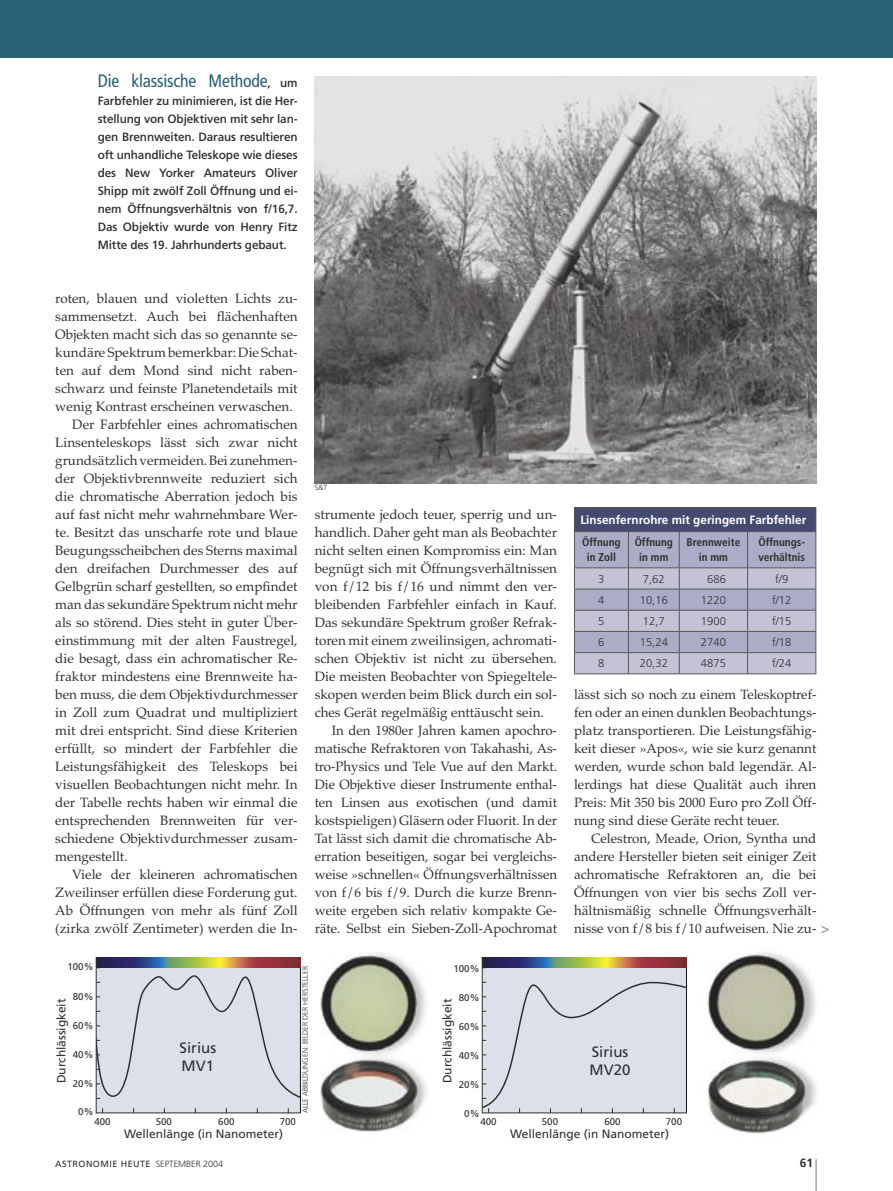
<style>
.page{position:relative;width:893px;height:1191px;background:#fff}
.page>*{position:absolute;margin:0;border:0;box-sizing:border-box;transform-origin:0 0}
.Bildunterschrift{font:condensed 18px "Frutiger";letter-spacing:-.01em;color:#276077}
.t1{font:15px/18px "Frutiger";color:#303030}
.Grundtext{font:13.5px/18px "Palatino";color:#303030;text-align:justify}
.Bildunterschrift-2{font:500 12px/18px "Frutiger";letter-spacing:-.01em;color:#303030;text-align:justify}
.t2{font:12px "Frutiger";color:#303030}
.Frutiger_Grundtext{font:700 12px "Frutiger";color:#fff}
.t3{font:700 12px "Frutiger";color:#303030}
.Frutiger_Grundtext-2{font:300 11.25px "Frutiger";color:#303030}
.Frutiger_Grundtext-3{font:700 condensed 11.25px/15px "Frutiger";color:#303030;text-align:center}
.t4{font:9.75px "Frutiger";color:#303030}
.t5{font:9px "Frutiger";letter-spacing:.05em;color:#303030}
.Bildnachweis{font:300 7.5px "Frutiger";color:#303030}
.s1{font-weight:500;font-stretch:normal;font-size:12px;color:#303030}
.s2{font-family:"Frutiger";font-weight:300;color:#686868}
.s3{font-weight:300}
</style>
<div class="page">
<div style="left:0;top:0;width:893px;height:57px;background:#276077"></div>
<hr style="left:816px;top:1159px;width:1px;height:32px;background:#7a7a7a">
<img style="left:315px;top:77px;width:501px;height:406px">
<img style="left:320px;top:952px;width:107px;height:180px">
<svg style="left:95px;top:957px;width:206px;height:156px;background:#ced1d8"></svg>
<hr style="left:300px;top:967px;width:1px;height:146px;background:#161515">
<svg style="left:481px;top:957px;width:206px;height:156px;background:#d0d3da"></svg>
<hr style="left:686px;top:967px;width:1px;height:146px;background:#161515">
<img style="left:707px;top:951px;width:110px;height:183px">
<hr style="left:574px;top:507px;width:54px;height:1px;background:#565656">
<hr style="left:628px;top:507px;width:51px;height:1px;background:#565656">
<hr style="left:679px;top:507px;width:69px;height:1px;background:#565656">
<hr style="left:748px;top:507px;width:68px;height:1px;background:#565656">
<svg style="left:574px;top:508px;width:242px;height:165px;background:#a0a2b9"></svg>
<hr style="left:574px;top:673px;width:54px;height:1px;background:#565656">
<hr style="left:628px;top:673px;width:51px;height:1px;background:#565656">
<hr style="left:679px;top:673px;width:69px;height:1px;background:#565656">
<hr style="left:748px;top:673px;width:68px;height:1px;background:#565656">
<p class="Bildunterschrift" style="left:98px;top:70px;width:201px">Die klassische Methode<span class="s1">, um</span></p>
<p class="Bildunterschrift-2" style="left:98px;top:92px;width:201px">Farbfehler zu minimieren, ist die Her&shy;stellung von Objektiven mit sehr lan&shy;gen Brennweiten. Daraus resultieren oft unhandliche Teleskope wie dieses des New Yorker Amateurs Oliver Shipp mit zwölf Zoll Öffnung und ei&shy;nem Öffnungsverhältnis von f/16,7.<br>Das Objektiv wurde von Henry Fitz Mitte des 19. Jahrhunderts gebaut.</p>
<p class="Grundtext" style="left:55px;top:290px;width:244px">roten, blauen und violetten Lichts zu&shy;sammensetzt. Auch bei flächenhaften Objekten macht sich das so genannte se&shy;kundäre Spektrum bemerkbar: Die Schat&shy;ten auf dem Mond sind nicht raben&shy;schwarz und feinste Planetendetails mit wenig Kontrast erscheinen verwaschen.</p>
<p class="Grundtext" style="left:55px;top:416px;width:244px;text-indent:17px">Der Farbfehler eines achromatischen Linsenteleskops lässt sich zwar nicht grundsätzlich vermeiden. Bei zunehmen&shy;der Objektivbrennweite reduziert sich die chromatische Aberration jedoch bis auf fast nicht mehr wahrnehmbare Wer&shy;te. Besitzt das unscharfe rote und blaue Beugungsscheibchen des Sterns maximal den dreifachen Durchmesser des auf Gelbgrün scharf gestellten, so empfindet man das sekundäre Spektrum nicht mehr als so störend. Dies steht in guter Über&shy;einstimmung mit der alten Faustregel, die besagt, dass ein achromatischer Re&shy;fraktor mindestens eine Brennweite ha&shy;ben muss, die dem Objektivdurchmesser in Zoll zum Quadrat und multipliziert mit drei entspricht. Sind diese Kriterien erfüllt, so mindert der Farbfehler die Leistungsfähigkeit des Teleskops bei visuellen Beobachtungen nicht mehr. In der Tabelle rechts haben wir einmal die entsprechenden Brennweiten für ver&shy;schiedene Objektivdurchmesser zusam&shy;mengestellt.</p>
<p class="Grundtext" style="left:55px;top:866px;width:244px;text-indent:17px">Viele der kleineren achromatischen Zweilinser erfüllen diese Forderung gut.<br>Ab Öffnungen von mehr als fünf Zoll (zirka zwölf Zentimeter) werden die In-</p>
<p class="Bildnachweis" style="left:315px;top:483px;width:14px">S&amp;T</p>
<p class="Grundtext" style="left:315px;top:506px;width:244px">strumente jedoch teuer, sperrig und un&shy;handlich. Daher geht man als Beobachter nicht selten einen Kompromiss ein: Man begnügt sich mit Öffnungsverhältnissen von f/12 bis f/16 und nimmt den ver&shy;bleibenden Farbfehler einfach in Kauf.<br>Das sekundäre Spektrum großer Refrak&shy;toren mit einem zweilinsigen, achromati&shy;schen Objektiv ist nicht zu übersehen.<br>Die meisten Beobachter von Spiegeltele&shy;skopen werden beim Blick durch ein sol&shy;ches Gerät regelmäßig enttäuscht sein.</p>
<p class="Grundtext" style="left:315px;top:722px;width:244px;text-indent:17px">In den 1980er Jahren kamen apochro&shy;matische Refraktoren von Takahashi, As&shy;tro-Physics und Tele Vue auf den Markt.<br>Die Objektive dieser Instrumente enthal&shy;ten Linsen aus exotischen (und damit kostspieligen) Gläsern oder Fluorit. In der Tat lässt sich damit die chromatische Ab&shy;erration beseitigen, sogar bei vergleichs&shy;weise »schnellen« Öffnungsverhältnissen von f/6 bis f/9. Durch die kurze Brenn&shy;weite ergeben sich relativ kompakte Ge&shy;räte. Selbst ein Sieben-Zoll-Apochromat</p>
<p class="Frutiger_Grundtext" style="left:580px;top:513px;width:227px">Linsenfernrohre mit geringem Farbfehler</p>
<p class="Frutiger_Grundtext-3" style="left:582px;top:535px;width:40px">Öffnung in Zoll</p>
<p class="Frutiger_Grundtext-3" style="left:635px;top:535px;width:40px">Öffnung in mm</p>
<p class="Frutiger_Grundtext-3" style="left:686px;top:535px;width:55px">Brennweite</p>
<p class="Frutiger_Grundtext-3" style="left:758px;top:535px;width:48px;text-align:left">Öffnungs&shy;verhältnis</p>
<p class="Frutiger_Grundtext-3" style="left:699px;top:550px;width:31px">in mm</p>
<p class="Frutiger_Grundtext-2" style="left:598px;top:572px;width:8px">3</p>
<p class="Frutiger_Grundtext-2" style="left:643px;top:572px;width:23px">7,62</p>
<p class="Frutiger_Grundtext-2" style="left:707px;top:572px;width:20px">686</p>
<p class="Frutiger_Grundtext-2" style="left:775px;top:572px;width:15px">f/9</p>
<p class="Frutiger_Grundtext-2" style="left:598px;top:593px;width:8px">4</p>
<p class="Frutiger_Grundtext-2" style="left:640px;top:593px;width:30px">10,16</p>
<p class="Frutiger_Grundtext-2" style="left:701px;top:593px;width:27px">1220</p>
<p class="Frutiger_Grundtext-2" style="left:772px;top:593px;width:21px">f/12</p>
<p class="Frutiger_Grundtext-2" style="left:598px;top:615px;width:8px">5</p>
<p class="Frutiger_Grundtext-2" style="left:643px;top:615px;width:23px">12,7</p>
<p class="Frutiger_Grundtext-2" style="left:701px;top:615px;width:27px">1900</p>
<p class="Frutiger_Grundtext-2" style="left:772px;top:615px;width:21px">f/15</p>
<p class="Frutiger_Grundtext-2" style="left:598px;top:636px;width:8px">6</p>
<p class="Frutiger_Grundtext-2" style="left:640px;top:636px;width:30px">15,24</p>
<p class="Frutiger_Grundtext-2" style="left:701px;top:636px;width:27px">2740</p>
<p class="Frutiger_Grundtext-2" style="left:772px;top:636px;width:21px">f/18</p>
<p class="Frutiger_Grundtext-2" style="left:598px;top:657px;width:8px">8</p>
<p class="Frutiger_Grundtext-2" style="left:640px;top:657px;width:30px">20,32</p>
<p class="Frutiger_Grundtext-2" style="left:701px;top:657px;width:27px">4875</p>
<p class="Frutiger_Grundtext-2" style="left:772px;top:657px;width:21px">f/24</p>
<p class="Grundtext" style="left:574px;top:686px;width:244px">lässt sich so noch zu einem Teleskoptref&shy;fen oder an einen dunklen Beobachtungs&shy;platz transportieren. Die Leistungsfähig&shy;keit dieser »Apos«, wie sie kurz genannt werden, wurde schon bald legendär. Al&shy;lerdings hat diese Qualität auch ihren Preis: Mit 350 bis 2000 Euro pro Zoll Öff&shy;nung sind diese Geräte recht teuer.</p>
<p class="Grundtext" style="left:574px;top:830px;width:257px;text-align:left;text-indent:17px">Celestron, Meade, Orion, Syntha und andere Hersteller bieten seit einiger Zeit achromatische Refraktoren an, die bei Öffnungen von vier bis sechs Zoll ver&shy;hältnismäßig schnelle Öffnungsverhält&shy;nisse von f/8 bis f/10 aufweisen. Nie zu- <span class="s2">&gt;</span></p>
<p class="t4" style="left:67px;top:961px;width:28px">100%</p>
<p class="t4" style="left:73px;top:990px;width:22px">80%</p>
<p class="t2" style="left:54px;top:1083px;width:86px;rotate:-90deg">Durchlässigkeit</p>
<p class="t4" style="left:73px;top:1019px;width:22px">60%</p>
<p class="t4" style="left:73px;top:1048px;width:22px">40%</p>
<p class="t4" style="left:73px;top:1077px;width:22px">20%</p>
<p class="t4" style="left:78px;top:1106px;width:17px">0%</p>
<p class="t1" style="left:180px;top:1039px;width:38px">Sirius<br>MV1</p>
<p class="Bildnachweis" style="left:301px;top:1113px;width:149px;rotate:-90deg">ALLE ABBILDUNGEN: BILDER DER HERSTELLER</p>
<p class="t4" style="left:94px;top:1115px;width:18px">400</p>
<p class="t4" style="left:156px;top:1115px;width:18px">500</p>
<p class="t4" style="left:218px;top:1115px;width:18px">600</p>
<p class="t4" style="left:280px;top:1115px;width:18px">700</p>
<p class="t4" style="left:453px;top:962px;width:28px">100%</p>
<p class="t4" style="left:459px;top:992px;width:22px">80%</p>
<p class="t2" style="left:440px;top:1083px;width:86px;rotate:-90deg">Durchlässigkeit</p>
<p class="t4" style="left:459px;top:1021px;width:22px">60%</p>
<p class="t4" style="left:459px;top:1050px;width:22px">40%</p>
<p class="t4" style="left:459px;top:1079px;width:22px">20%</p>
<p class="t1" style="left:590px;top:1043px;width:42px">Sirius<br>MV20</p>
<p class="t4" style="left:464px;top:1107px;width:17px">0%</p>
<p class="t4" style="left:480px;top:1115px;width:18px">400</p>
<p class="t4" style="left:542px;top:1115px;width:18px">500</p>
<p class="t4" style="left:604px;top:1115px;width:18px">600</p>
<p class="t4" style="left:666px;top:1115px;width:18px">700</p>
<p class="t2" style="left:124px;top:1126px;width:161px">Wellenlänge (in Nanometer)</p>
<p class="t2" style="left:510px;top:1126px;width:161px">Wellenlänge (in Nanometer)</p>
<p class="t5" style="left:55px;top:1159px;width:169px">ASTRONOMIE HEUTE <span class="s3">SEPTEMBER 2004</span></p>
<p class="t3" style="left:800px;top:1156px;width:15px">61</p>
</div>
